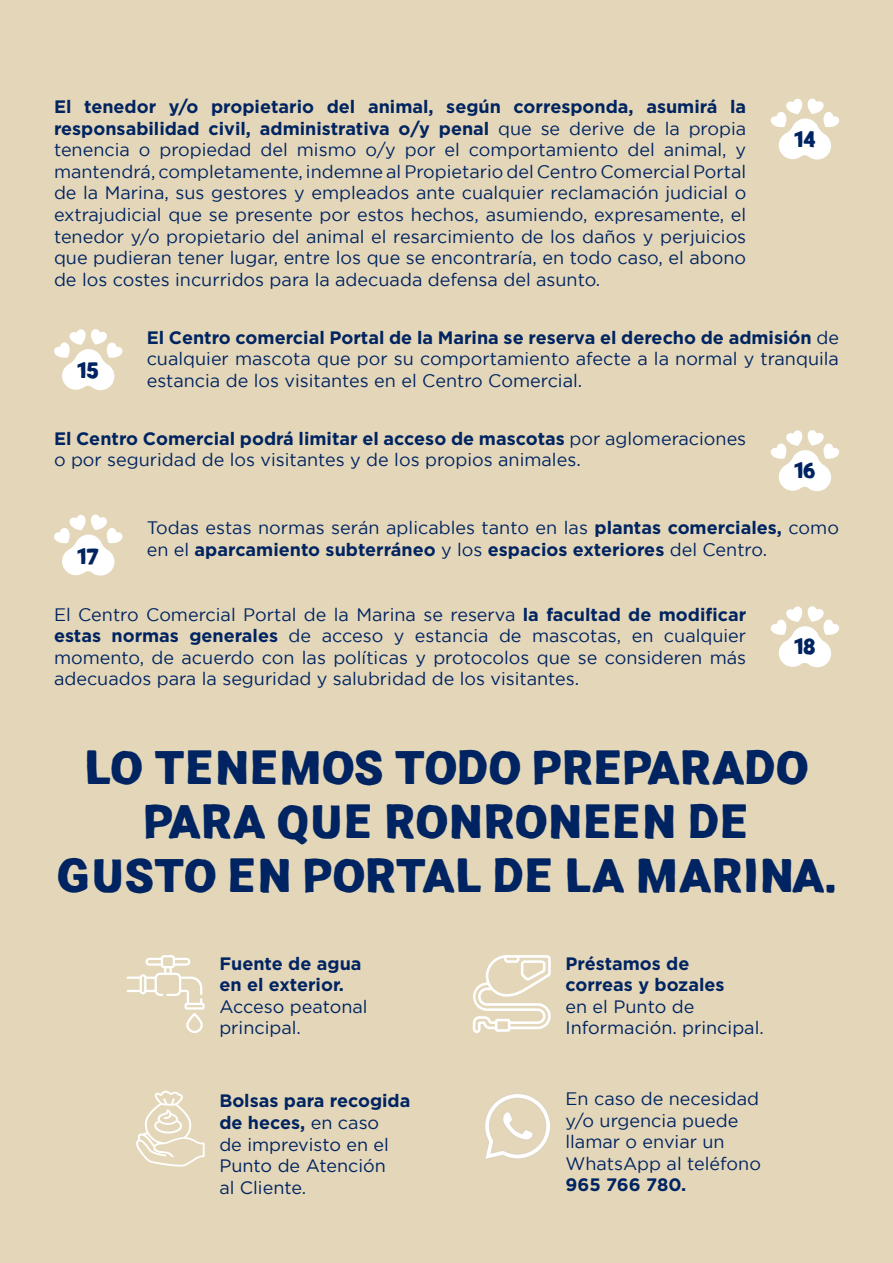
<style>
.page{position:relative;width:893px;height:1263px;background:#e4d7b9}
.page>*{position:absolute;margin:0;border:0;box-sizing:border-box;transform-origin:0 0}
.t1{font:700 45.9px/53.7px "Ramona";color:#002461;text-align:center}
.t2{font:700 21.3px "Ramona";color:#002461}
.t3{font:18px/21.6px "Gotham";color:#002461;text-align:justify}
.t4{font:18px/21.6px "Gotham HTF";color:#002461}
.t5{font:700 18px/21.6px "Gotham";color:#002461}
.s1{font-weight:700}
.s2{font-family:"Gotham HTF";font-weight:400}
</style>
<div class="page">
<svg style="left:770px;top:98px;width:69px;height:62px"></svg>
<svg style="left:770px;top:430px;width:69px;height:61px"></svg>
<svg style="left:770px;top:606px;width:69px;height:61px"></svg>
<svg style="left:54px;top:329px;width:69px;height:61px"></svg>
<svg style="left:54px;top:514px;width:69px;height:62px"></svg>
<svg style="left:127px;top:955px;width:78px;height:78px"></svg>
<svg style="left:473px;top:955px;width:78px;height:78px"></svg>
<svg style="left:136px;top:1090px;width:69px;height:76px"></svg>
<svg style="left:485px;top:1094px;width:65px;height:65px"></svg>
<p class="t3" style="left:54px;top:95px;width:694px"><span class="s1">El tenedor y/o propietario del animal, según corresponda, asumirá la responsabilidad civil, administrativa o/y penal</span> que se derive de la propia tenencia o propiedad del mismo o/y por el comportamiento del animal, y mantendrá, completamente, indemne al Propietario del Centro Comercial Portal de la Marina, sus gestores y empleados ante cualquier reclamación judicial o extrajudicial que se presente por estos hechos, asumiendo, expresamente, el tenedor y/o propietario del animal el resarcimiento de los daños y perjuicios que pudieran tener lugar, entre los que se encontraría, en todo caso, el abono de los costes incurridos para la adecuada defensa del asunto.</p>
<p class="t2" style="left:794px;top:125px;width:23px">14</p>
<p class="t2" style="left:77px;top:356px;width:22px">15</p>
<p class="t3" style="left:147px;top:326px;width:694px"><span class="s1">El Centro comercial Portal de la Marina se reserva el derecho de admisión</span> de cualquier mascota que por su comportamiento afecte a la normal y tranquila estancia de los visitantes en el Centro Comercial.</p>
<p class="t3" style="left:54px;top:427px;width:694px"><span class="s1">El Centro Comercial podrá limitar el acceso de mascotas</span> por aglomeraciones o por seguridad de los visitantes y de los propios animales.</p>
<p class="t2" style="left:794px;top:456px;width:23px">16</p>
<p class="t2" style="left:77px;top:542px;width:23px">17</p>
<p class="t3" style="left:147px;top:517px;width:694px">Todas estas normas serán aplicables tanto en las <span class="s1">plantas comerciales,</span> como en el <span class="s1">aparcamiento subterráneo</span> y los <span class="s1">espacios exteriores</span> del Centro.</p>
<p class="t3" style="left:54px;top:603px;width:694px">El Centro Comercial Portal de la Marina se reserva <span class="s1">la facultad de modificar estas normas generales</span> de acceso y estancia de mascotas, en cualquier momento, de acuerdo con las políticas y protocolos que se consideren más adecuados para la seguridad y salubridad de los visitantes.</p>
<p class="t2" style="left:794px;top:632px;width:23px">18</p>
<h1 class="t1" style="left:57px;top:743px;width:781px">LO TENEMOS TODO PREPARADO<br>PARA QUE RONRONEEN DE<br>GUSTO EN PORTAL DE LA MARINA.</h1>
<p class="t5" style="left:219px;top:952px;width:144px">Fuente de agua en el exterior.</p>
<p class="t4" style="left:219px;top:995px;width:150px">Acceso peatonal principal.</p>
<p class="t5" style="left:219px;top:1090px;width:193px">Bolsas para recogida de heces, <span class="s2">en caso</span></p>
<p class="t4" style="left:219px;top:1133px;width:171px">de imprevisto en el<br>Punto de Atención al Cliente.</p>
<p class="t5" style="left:565px;top:952px;width:161px">Préstamos de correas y bozales</p>
<p class="t4" style="left:565px;top:995px;width:200px">en el Punto de<br>Información. principal.</p>
<p class="t3" style="left:565px;top:1087px;width:197px;text-align:left">En caso de necesidad y/o urgencia puede llamar o enviar un<br>WhatsApp al teléfono</p>
<p class="t5" style="left:565px;top:1174px;width:122px">965 766 780.</p>
</div>
